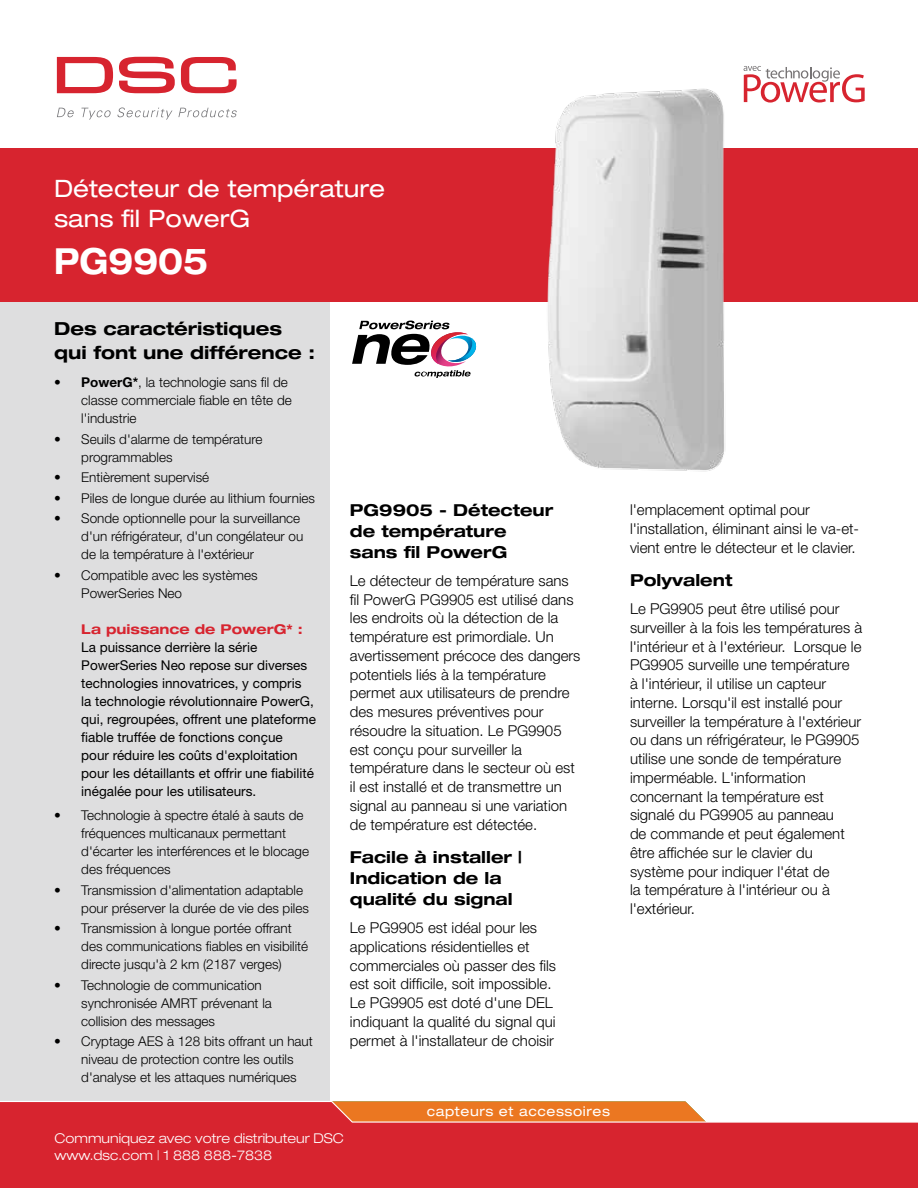
<style>
.page{position:relative;width:918px;height:1188px;background:#fff}
.page>*{position:absolute;margin:0;border:0;box-sizing:border-box;transform-origin:0 0}
.t1{font:700 expanded 36px "Helvetica Neue LT Std";color:#fff;scale:.85 1}
.t2{font:expanded 24px/30px "Helvetica Neue LT Std";color:#fff}
.t3{font:700 expanded 18px/24px "Helvetica Neue LT Std";color:#000}
.t4{font:700 expanded 16.5px/21px "Helvetica Neue LT Std";color:#000}
.t5{font:300 15px/18.8px "Helvetica Neue LT Pro";color:#000}
.t6{font:300 13.5px/18px "Helvetica Neue LT Std";color:#000}
.t7{font:13.5px/18px "Helvetica Neue LT Std";color:#000}
.t8{font:300 expanded 13.5px/16.5px "Helvetica Neue LT Std";color:#fff}
.t9{font:expanded 13.5px "Helvetica Neue LT Std";letter-spacing:.04em;color:#fff}
.t10{font:700 expanded 13.5px "Helvetica Neue LT Std";color:#d7242f}
.t11{font:500 expanded 13.5px "Helvetica Neue LT Std";letter-spacing:.04em;color:#fff}
.s1{font-weight:700}
</style>
<div class="page">
<div style="left:0;top:162px;width:329px;height:1026px;background:#dededf"></div>
<div style="left:0;top:148px;width:918px;height:154px;background:#d7242f"></div>
<svg style="left:0;top:1100px;width:918px;height:88px;background:#db3d3e"></svg>
<svg style="left:57px;top:57px;width:56px;height:36px"></svg>
<svg style="left:119px;top:57px;width:56px;height:36px"></svg>
<svg style="left:181px;top:57px;width:56px;height:36px"></svg>
<svg style="left:57px;top:108px;width:17px;height:9px"></svg>
<svg style="left:81px;top:108px;width:30px;height:12px"></svg>
<svg style="left:117px;top:107px;width:55px;height:13px"></svg>
<svg style="left:178px;top:108px;width:59px;height:9px"></svg>
<img style="left:547px;top:75px;width:197px;height:397px">
<svg style="left:352px;top:321px;width:125px;height:57px"></svg>
<svg style="left:744px;top:66px;width:121px;height:37px"></svg>
<h2 class="t2" style="left:54px;top:173px;width:333px">Détecteur de température sans fil PowerG</h2>
<h1 class="t1" style="left:54px;top:239px;width:183px">PG9905</h1>
<p class="t3" style="left:54px;top:316px;width:262px">Des caractéristiques qui font une différence :</p>
<p class="t6" style="left:81px;top:373px;width:212px;text-indent:-27px"><span class="s1">• PowerG*</span>, la technologie sans fil de classe commerciale fiable en tête de l'industrie</p>
<p class="t6" style="left:81px;top:430px;width:183px;text-indent:-27px">• Seuils d'alarme de température programmables</p>
<p class="t6" style="left:54px;top:468px;width:157px">• Entièrement supervisé</p>
<p class="t6" style="left:54px;top:489px;width:262px">• Piles de longue durée au lithium fournies</p>
<p class="t6" style="left:81px;top:509px;width:224px;text-indent:-27px">• Sonde optionnelle pour la surveillance d'un réfrigérateur, d'un congélateur ou de la température à l'extérieur</p>
<p class="t6" style="left:81px;top:566px;width:178px;text-indent:-27px">• Compatible avec les systèmes<br>PowerSeries Neo</p>
<p class="t10" style="left:81px;top:620px;width:223px">La puissance de PowerG* :</p>
<p class="t7" style="left:81px;top:638px;width:236px">La puissance derrière la série PowerSeries Neo repose sur diverses technologies innovatrices, y compris<br>la technologie révolutionnaire PowerG, qui, regroupées, offrent une plateforme fiable truffée de fonctions conçue<br>pour réduire les coûts d'exploitation pour les détaillants et offrir une fiabilité inégalée pour les utilisateurs.</p>
<p class="t6" style="left:81px;top:806px;width:229px;text-indent:-27px">• Technologie à spectre étalé à sauts de fréquences multicanaux permettant d'écarter les interférences et le blocage des fréquences</p>
<p class="t6" style="left:81px;top:881px;width:229px;text-indent:-27px">• Transmission d'alimentation adaptable pour préserver la durée de vie des piles</p>
<p class="t6" style="left:81px;top:919px;width:229px;text-indent:-27px">• Transmission à longue portée offrant des communications fiables en visibilité directe jusqu'à 2 km (2187 verges)</p>
<p class="t6" style="left:81px;top:975px;width:192px;text-indent:-27px">• Technologie de communication synchronisée AMRT prévenant la collision des messages</p>
<p class="t6" style="left:81px;top:1032px;width:233px;text-indent:-27px">• Cryptage AES à 128 bits offrant un haut niveau de protection contre les outils d'analyse et les attaques numériques</p>
<p class="t4" style="left:350px;top:499px;width:205px">PG9905 - Détecteur de température sans fil PowerG</p>
<p class="t5" style="left:350px;top:571px;width:232px">Le détecteur de température sans fil PowerG PG9905 est utilisé dans les endroits où la détection de la température est primordiale. Un avertissement précoce des dangers potentiels liés à la température permet aux utilisateurs de prendre des mesures préventives pour résoudre la situation. Le PG9905 est conçu pour surveiller la température dans le secteur où est il est installé et de transmettre un signal au panneau si une variation de température est détectée.</p>
<p class="t4" style="left:350px;top:847px;width:173px">Facile à installer |<br>Indication de la qualité du signal</p>
<p class="t5" style="left:350px;top:918px;width:208px">Le PG9905 est idéal pour les applications résidentielles et commerciales où passer des fils est soit difficile, soit impossible.<br>Le PG9905 est doté d'une DEL indiquant la qualité du signal qui permet à l'installateur de choisir</p>
<p class="t11" style="left:452px;top:1102px;width:134px">communications</p>
<p class="t9" style="left:427px;top:1103px;width:185px">capteurs et accessoires</p>
<p class="t8" style="left:55px;top:1130px;width:291px">Communiquez avec votre distributeur DSC www.dsc.com | 1 888 888-7838</p>
<p class="t5" style="left:630px;top:500px;width:231px">l'emplacement optimal pour l'installation, éliminant ainsi le va-et&shy;vient entre le détecteur et le clavier.</p>
<p class="t4" style="left:630px;top:569px;width:104px">Polyvalent</p>
<p class="t5" style="left:630px;top:599px;width:234px">Le PG9905 peut être utilisé pour surveiller à la fois les températures à l'intérieur et à l'extérieur. Lorsque le<br>PG9905 surveille une température<br>à l'intérieur, il utilise un capteur interne. Lorsqu'il est installé pour surveiller la température à l'extérieur ou dans un réfrigérateur, le PG9905 utilise une sonde de température imperméable. L'information concernant la température est signalé du PG9905 au panneau<br>de commande et peut également être affichée sur le clavier du système pour indiquer l'état de<br>la température à l'intérieur ou à l'extérieur.</p>
</div>
